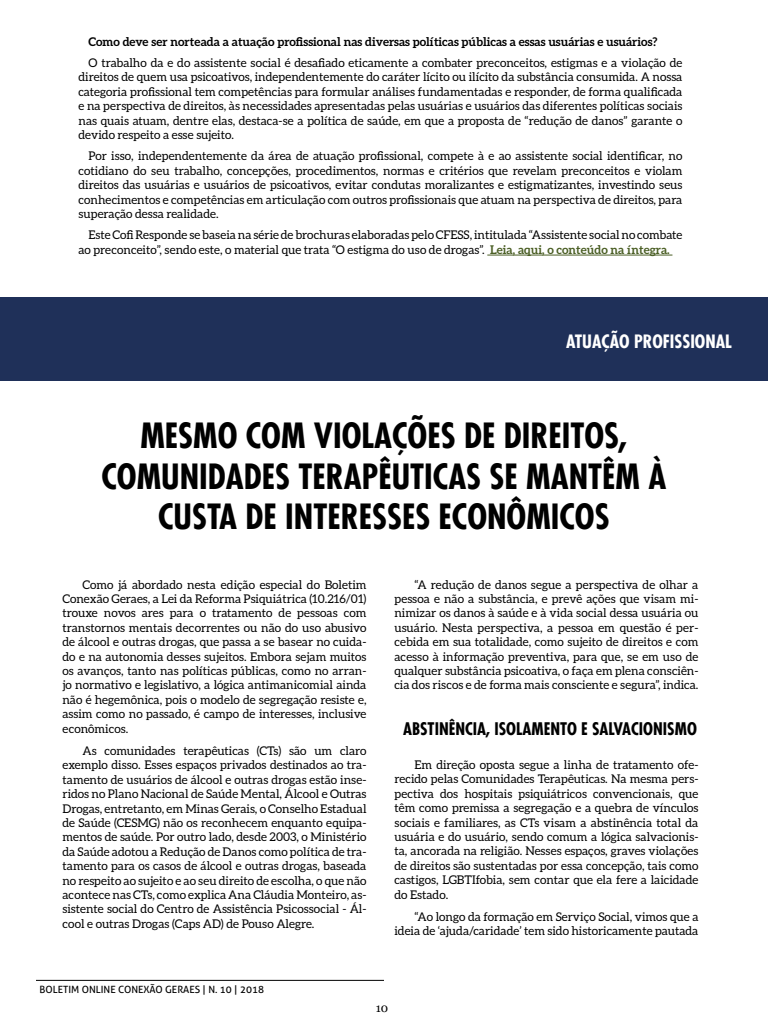
<style>
.page{position:relative;width:768px;height:1024px;background:#fff}
.page>*{position:absolute;margin:0;border:0;box-sizing:border-box;transform-origin:0 0}
.t1{font:700 condensed 34px/40.8px "Futura LT";color:#000;text-align:center}
.t2{font:700 condensed 18px "Futura LT";color:#fff}
.t3{font:700 condensed 17px "Futura LT";color:#000}
.t4{font:12px/14.4px "Aleo";color:#000;text-align:justify}
.t5{font:700 12px "Aleo";color:#000}
.t6{font:12px "Georgia";color:#000}
.t7{font:10px "Aller";color:#000}
.s1{font-weight:700;color:#4a5e24}
</style>
<div class="page">
<hr style="left:487px;top:255px;width:185px;height:1px;background:#4a5e24">
<div style="left:0;top:297px;width:768px;height:84px;background:#1f3059"></div>
<hr style="left:36px;top:980px;width:348px;height:1px;background:#000">
<p class="t5" style="left:88px;top:34px;width:571px">Como deve ser norteada a atuação profissional nas diversas políticas públicas a essas usuárias e usuários?</p>
<p class="t4" style="left:79px;top:55px;width:605px;text-indent:10px">O trabalho da e do assistente social é desafiado eticamente a combater preconceitos, estigmas e a violação de direitos de quem usa psicoativos, independentemente do caráter lícito ou ilícito da substância consumida. A nossa categoria profissional tem competências para formular análises fundamentadas e responder, de forma qualificada e na perspectiva de direitos, às necessidades apresentadas pelas usuárias e usuários das diferentes políticas sociais nas quais atuam, dentre elas, destaca-se a política de saúde, em que a proposta de “redução de danos” garante o devido respeito a esse sujeito.</p>
<p class="t4" style="left:79px;top:149px;width:605px;text-indent:10px">Por isso, independentemente da área de atuação profissional, compete à e ao assistente social identificar, no cotidiano do seu trabalho, concepções, procedimentos, normas e critérios que revelam preconceitos e violam direitos das usuárias e usuários de psicoativos, evitar condutas moralizantes e estigmatizantes, investindo seus conhecimentos e competências em articulação com outros profissionais que atuam na perspectiva de direitos, para superação dessa realidade.</p>
<p class="t4" style="left:79px;top:228px;width:605px;text-indent:10px">Este Cofi Responde se baseia na série de brochuras elaboradas pelo CFESS, intitulada “Assistente social no combate ao preconceito”, sendo este, o material que trata “O estigma do uso de drogas”. <span class="s1">Leia, aqui, o conteúdo na íntegra.</span></p>
<h2 class="t2" style="left:566px;top:330px;width:167px">ATUAÇÃO PROFISSIONAL</h2>
<h1 class="t1" style="left:102px;top:415px;width:566px">MESMO COM VIOLAÇÕES DE DIREITOS,<br>COMUNIDADES TERAPÊUTICAS SE MANTÊM À<br>CUSTA DE INTERESSES ECONÔMICOS</h1>
<p class="t4" style="left:62px;top:577px;width:306px;text-indent:20px">Como já abordado nesta edição especial do Boletim Conexão Geraes, a Lei da Reforma Psiquiátrica (10.216/01) trouxe novos ares para o tratamento de pessoas com transtornos mentais decorrentes ou não do uso abusivo de álcool e outras drogas, que passa a se basear no cuida&shy;do e na autonomia desses sujeitos. Embora sejam muitos os avanços, tanto nas políticas públicas, como no arran&shy;jo normativo e legislativo, a lógica antimanicomial ainda não é hegemônica, pois o modelo de segregação resiste e, assim como no passado, é campo de interesses, inclusive econômicos.</p>
<p class="t4" style="left:62px;top:743px;width:306px;text-indent:20px">As comunidades terapêuticas (CTs) são um claro exemplo disso. Esses espaços privados destinados ao tra&shy;tamento de usuários de álcool e outras drogas estão inse&shy;ridos no Plano Nacional de Saúde Mental, Álcool e Outras Drogas, entretanto, em Minas Gerais, o Conselho Estadual de Saúde (CESMG) não os reconhecem enquanto equipa&shy;mentos de saúde. Por outro lado, desde 2003, o Ministério da Saúde adotou a Redução de Danos como política de tra&shy;tamento para os casos de álcool e outras drogas, baseada no respeito ao sujeito e ao seu direito de escolha, o que não acontece nas CTs, como explica Ana Cláudia Monteiro, as&shy;sistente social do Centro de Assistência Psicossocial - Ál&shy;cool e outras Drogas (Caps AD) de Pouso Alegre.</p>
<p class="t4" style="left:394px;top:577px;width:306px;text-indent:20px">“A redução de danos segue a perspectiva de olhar a pessoa e não a substância, e prevê ações que visam mi&shy;nimizar os danos à saúde e à vida social dessa usuária ou usuário. Nesta perspectiva, a pessoa em questão é per&shy;cebida em sua totalidade, como sujeito de direitos e com acesso à informação preventiva, para que, se em uso de qualquer substância psicoativa, o faça em plena consciên&shy;cia dos riscos e de forma mais consciente e segura”, indica.</p>
<h3 class="t3" style="left:403px;top:718px;width:295px">ABSTINÊNCIA, ISOLAMENTO E SALVACIONISMO</h3>
<p class="t4" style="left:394px;top:757px;width:306px;text-indent:20px">Em direção oposta segue a linha de tratamento ofe&shy;recido pelas Comunidades Terapêuticas. Na mesma pers&shy;pectiva dos hospitais psiquiátricos convencionais, que têm como premissa a segregação e a quebra de vínculos sociais e familiares, as CTs visam a abstinência total da usuária e do usuário, sendo comum a lógica salvacionis&shy;ta, ancorada na religião. Nesses espaços, graves violações de direitos são sustentadas por essa concepção, tais como castigos, LGBTIfobia, sem contar que ela fere a laicidade do Estado.</p>
<p class="t4" style="left:394px;top:909px;width:306px;text-align:right">“Ao longo da formação em Serviço Social, vimos que a ideia de ‘ajuda/caridade’ tem sido historicamente pautada</p>
<p class="t7" style="left:40px;top:983px;width:226px">BOLETIM ONLINE CONEXÃO GERAES | N. 10 | 2018</p>
<p class="t6" style="left:376px;top:1001px;width:14px">10</p>
</div>
